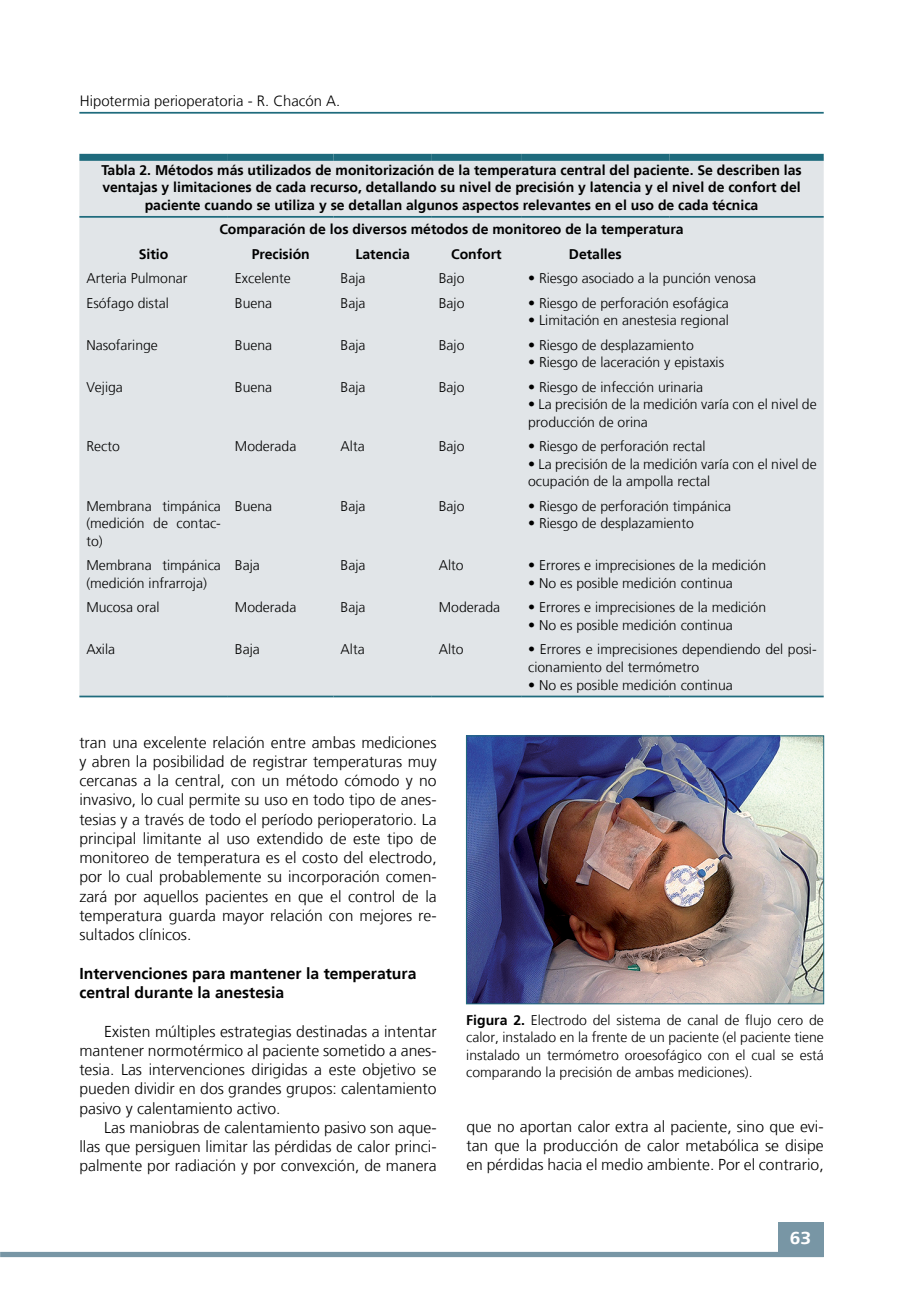
<style>
.page{position:relative;width:918px;height:1315px;background:#fff}
.page>*{position:absolute;margin:0;border:0;box-sizing:border-box;transform-origin:0 0}
.t1{font:700 17.5px "Frutiger LT";color:#fff;scale:1.1 1}
.t2{font:300 15.75px/19.2px "Frutiger LT";color:#000;text-align:justify}
.t3{font:700 15.75px/19.2px "Frutiger LT";color:#000}
.t4{font:300 14.88px "Frutiger LT";color:#000}
.t5{font:300 14px/17.5px "Frutiger LT";color:#000}
.t6{font:700 14px/17.5px "Frutiger LT";color:#000;text-align:center}
.s1{font-weight:700}
</style>
<div class="page">
<hr style="left:79px;top:112px;width:744px;height:2px;background:#1f6b7d">
<div style="left:778px;top:1222px;width:45px;height:34px;background:#7896a5"></div>
<div style="left:0;top:1251px;width:823px;height:6px;background:#7896a5"></div>
<div style="left:79px;top:161px;width:744px;height:534px;background:#e1e5e8"></div>
<div style="left:79px;top:154px;width:149px;height:7px;background:#1f6b7d"></div>
<div style="left:228px;top:154px;width:105px;height:7px;background:#1f6b7d"></div>
<div style="left:333px;top:154px;width:99px;height:7px;background:#1f6b7d"></div>
<div style="left:432px;top:154px;width:89px;height:7px;background:#1f6b7d"></div>
<div style="left:521px;top:154px;width:148px;height:7px;background:#1f6b7d"></div>
<div style="left:669px;top:154px;width:154px;height:7px;background:#1f6b7d"></div>
<hr style="left:79px;top:216px;width:149px;height:2px;background:#1f6b7d">
<hr style="left:228px;top:216px;width:105px;height:2px;background:#1f6b7d">
<hr style="left:333px;top:216px;width:99px;height:2px;background:#1f6b7d">
<hr style="left:432px;top:216px;width:89px;height:2px;background:#1f6b7d">
<hr style="left:521px;top:216px;width:148px;height:2px;background:#1f6b7d">
<hr style="left:669px;top:216px;width:154px;height:2px;background:#1f6b7d">
<hr style="left:79px;top:695px;width:149px;height:2px;background:#1f6b7d">
<hr style="left:228px;top:695px;width:105px;height:2px;background:#1f6b7d">
<hr style="left:333px;top:695px;width:99px;height:2px;background:#1f6b7d">
<hr style="left:432px;top:695px;width:89px;height:2px;background:#1f6b7d">
<hr style="left:521px;top:695px;width:148px;height:2px;background:#1f6b7d">
<hr style="left:669px;top:695px;width:154px;height:2px;background:#1f6b7d">
<img style="left:468px;top:737px;width:354px;height:265px">
<div style="left:466px;top:735px;width:358px;height:269px;border:1px solid #1f6b7d"></div>
<p class="t4" style="left:80px;top:92px;width:262px">Hipotermia perioperatoria - R. Chacón A.</p>
<p class="t6" style="left:101px;top:161px;width:702px">Tabla 2. Métodos más utilizados de monitorización de la temperatura central del paciente. Se describen las ventajas y limitaciones de cada recurso, detallando su nivel de precisión y latencia y el nivel de confort del paciente cuando se utiliza y se detallan algunos aspectos relevantes en el uso de cada técnica</p>
<p class="t6" style="left:219px;top:221px;width:466px">Comparación de los diversos métodos de monitoreo de la temperatura</p>
<p class="t6" style="left:139px;top:245px;width:31px">Sitio</p>
<p class="t6" style="left:252px;top:245px;width:60px">Precisión</p>
<p class="t6" style="left:355px;top:245px;width:56px">Latencia</p>
<p class="t6" style="left:451px;top:245px;width:52px">Confort</p>
<p class="t6" style="left:569px;top:245px;width:54px">Detalles</p>
<p class="t5" style="left:86px;top:270px;width:103px">Arteria Pulmonar</p>
<p class="t5" style="left:235px;top:270px;width:57px">Excelente</p>
<p class="t5" style="left:340px;top:270px;width:26px">Baja</p>
<p class="t5" style="left:439px;top:270px;width:27px">Bajo</p>
<p class="t5" style="left:528px;top:270px;width:229px">• Riesgo asociado a la punción venosa</p>
<p class="t5" style="left:86px;top:294px;width:84px">Esófago distal</p>
<p class="t5" style="left:235px;top:294px;width:39px">Buena</p>
<p class="t5" style="left:340px;top:294px;width:26px">Baja</p>
<p class="t5" style="left:439px;top:294px;width:27px">Bajo</p>
<p class="t5" style="left:528px;top:294px;width:202px">• Riesgo de perforación esofágica</p>
<p class="t5" style="left:528px;top:312px;width:202px">• Limitación en anestesia regional</p>
<p class="t5" style="left:86px;top:336px;width:73px">Nasofaringe</p>
<p class="t5" style="left:235px;top:336px;width:39px">Buena</p>
<p class="t5" style="left:340px;top:336px;width:26px">Baja</p>
<p class="t5" style="left:439px;top:336px;width:27px">Bajo</p>
<p class="t5" style="left:528px;top:336px;width:167px">• Riesgo de desplazamiento</p>
<p class="t5" style="left:528px;top:354px;width:198px">• Riesgo de laceración y epistaxis</p>
<p class="t5" style="left:86px;top:378px;width:38px">Vejiga</p>
<p class="t5" style="left:235px;top:378px;width:39px">Buena</p>
<p class="t5" style="left:340px;top:378px;width:26px">Baja</p>
<p class="t5" style="left:439px;top:378px;width:27px">Bajo</p>
<p class="t5" style="left:528px;top:378px;width:177px">• Riesgo de infección urinaria</p>
<p class="t5" style="left:528px;top:396px;width:290px">• La precisión de la medición varía con el nivel de producción de orina</p>
<p class="t5" style="left:86px;top:438px;width:35px">Recto</p>
<p class="t5" style="left:235px;top:438px;width:63px">Moderada</p>
<p class="t5" style="left:340px;top:438px;width:26px">Alta</p>
<p class="t5" style="left:439px;top:438px;width:27px">Bajo</p>
<p class="t5" style="left:528px;top:438px;width:179px">• Riesgo de perforación rectal</p>
<p class="t5" style="left:528px;top:455px;width:290px">• La precisión de la medición varía con el nivel de ocupación de la ampolla rectal</p>
<p class="t5" style="left:86px;top:497px;width:136px;text-align:justify">Membrana timpánica (medición de contac&shy;to)</p>
<p class="t5" style="left:235px;top:497px;width:39px">Buena</p>
<p class="t5" style="left:340px;top:497px;width:26px">Baja</p>
<p class="t5" style="left:439px;top:497px;width:27px">Bajo</p>
<p class="t5" style="left:528px;top:497px;width:205px">• Riesgo de perforación timpánica</p>
<p class="t5" style="left:528px;top:515px;width:167px">• Riesgo de desplazamiento</p>
<p class="t5" style="left:86px;top:557px;width:136px">Membrana timpánica (medición infrarroja)</p>
<p class="t5" style="left:235px;top:557px;width:26px">Baja</p>
<p class="t5" style="left:340px;top:557px;width:26px">Baja</p>
<p class="t5" style="left:439px;top:557px;width:26px">Alto</p>
<p class="t5" style="left:528px;top:557px;width:240px">• Errores e imprecisiones de la medición</p>
<p class="t5" style="left:528px;top:574px;width:206px">• No es posible medición continua</p>
<p class="t5" style="left:86px;top:599px;width:75px">Mucosa oral</p>
<p class="t5" style="left:235px;top:599px;width:63px">Moderada</p>
<p class="t5" style="left:340px;top:599px;width:26px">Baja</p>
<p class="t5" style="left:439px;top:599px;width:63px">Moderada</p>
<p class="t5" style="left:528px;top:599px;width:240px">• Errores e imprecisiones de la medición</p>
<p class="t5" style="left:528px;top:616px;width:206px">• No es posible medición continua</p>
<p class="t5" style="left:86px;top:641px;width:30px">Axila</p>
<p class="t5" style="left:235px;top:641px;width:26px">Baja</p>
<p class="t5" style="left:340px;top:641px;width:26px">Alta</p>
<p class="t5" style="left:439px;top:641px;width:26px">Alto</p>
<p class="t5" style="left:528px;top:641px;width:290px">• Errores e imprecisiones dependiendo del posi&shy;cionamiento del termómetro</p>
<p class="t5" style="left:528px;top:676px;width:206px">• No es posible medición continua</p>
<p class="t2" style="left:79px;top:733px;width:359px">tran una excelente relación entre ambas mediciones y abren la posibilidad de registrar temperaturas muy cercanas a la central, con un método cómodo y no invasivo, lo cual permite su uso en todo tipo de anes&shy;tesias y a través de todo el período perioperatorio. La principal limitante al uso extendido de este tipo de monitoreo de temperatura es el costo del electrodo, por lo cual probablemente su incorporación comen&shy;zará por aquellos pacientes en que el control de la temperatura guarda mayor relación con mejores re&shy;sultados clínicos.</p>
<p class="t3" style="left:79px;top:963px;width:338px">Intervenciones para mantener la temperatura central durante la anestesia</p>
<p class="t2" style="left:79px;top:1021px;width:359px;text-indent:25px">Existen múltiples estrategias destinadas a intentar mantener normotérmico al paciente sometido a anes&shy;tesia. Las intervenciones dirigidas a este objetivo se pueden dividir en dos grandes grupos: calentamiento pasivo y calentamiento activo.</p>
<p class="t2" style="left:79px;top:1118px;width:359px;text-indent:25px">Las maniobras de calentamiento pasivo son aque&shy;llas que persiguen limitar las pérdidas de calor princi&shy;palmente por radiación y por convexción, de manera</p>
<p class="t5" style="left:466px;top:1011px;width:359px;text-align:justify"><span class="s1">Figura 2.</span> Electrodo del sistema de canal de flujo cero de calor, instalado en la frente de un paciente (el paciente tiene instalado un termómetro oroesofágico con el cual se está comparando la precisión de ambas mediciones).</p>
<p class="t2" style="left:466px;top:1117px;width:359px">que no aportan calor extra al paciente, sino que evi&shy;tan que la producción de calor metabólica se disipe en pérdidas hacia el medio ambiente. Por el contrario,</p>
<p class="t1" style="left:790px;top:1227px;width:21px">63</p>
</div>
